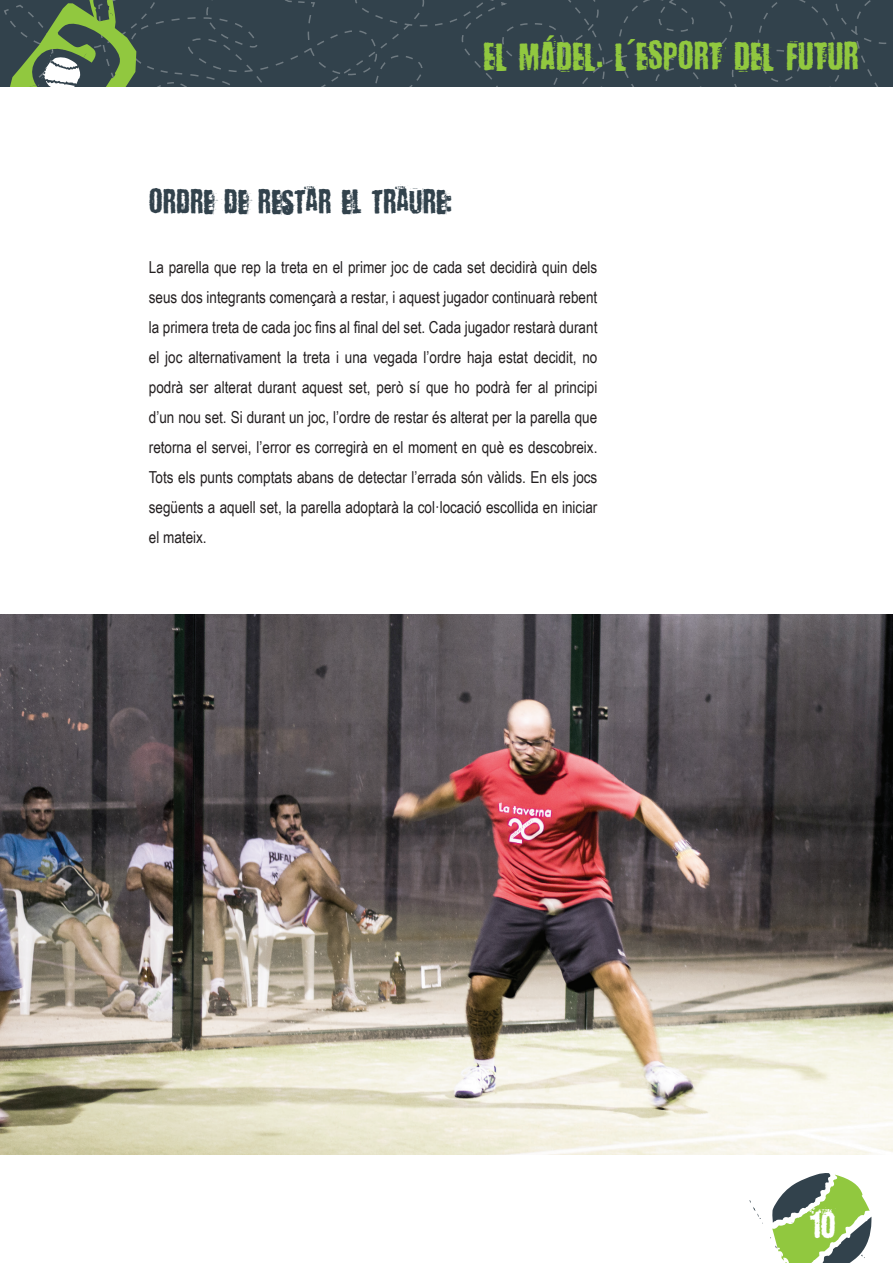
<style>
.page{position:relative;width:893px;height:1263px;background:#fff}
.page>*{position:absolute;margin:0;border:0;box-sizing:border-box;transform-origin:0 0}
.t1{font:39px "Baron Kuffner";color:#fff}
.t2{font:36px "Baron Kuffner";color:#91c83f}
.t3{font:31.5px "Baron Kuffner";color:#32424c}
.t4{font:16.5px/30px "Arial Narrow";color:#231f20;text-align:justify}
</style>
<div class="page">
<svg style="left:770px;top:1173px;width:101px;height:90px"></svg>
<svg style="left:749px;top:1200px;width:14px;height:24px"></svg>
<div style="left:0;top:0;width:888px;height:87px;background:#32424c"></div>
<svg style="left:5px;top:0;width:635px;height:87px;background:#3b4e4e"></svg>
<img style="left:0;top:614px;width:893px;height:540px">
<h2 class="t2" style="left:483px;top:27px;width:377px">EL MÀDEL. L'ESPORT DEL FUTUR</h2>
<h3 class="t3" style="left:149px;top:176px;width:305px">ORDRE DE RESTAR EL TRAURE:</h3>
<p class="t4" style="left:149px;top:251px;width:450px">La parella que rep la treta en el primer joc de cada set decidirà quin dels seus dos integrants començarà a restar, i aquest jugador continuarà rebent la primera treta de cada joc fins al final del set. Cada jugador restarà durant el joc alternativament la treta i una vegada l’ordre haja estat decidit, no podrà ser alterat durant aquest set, però sí que ho podrà fer al principi d’un nou set. Si durant un joc, l’ordre de restar és alterat per la parella que retorna el servei, l’error es corregirà en el moment en què es descobreix.<br>Tots els punts comptats abans de detectar l’errada són vàlids. En els jocs següents a aquell set, la parella adoptarà la col·locació escollida en iniciar el mateix.</p>
<h1 class="t1" style="left:810px;top:1191px;width:28px">10</h1>
</div>
